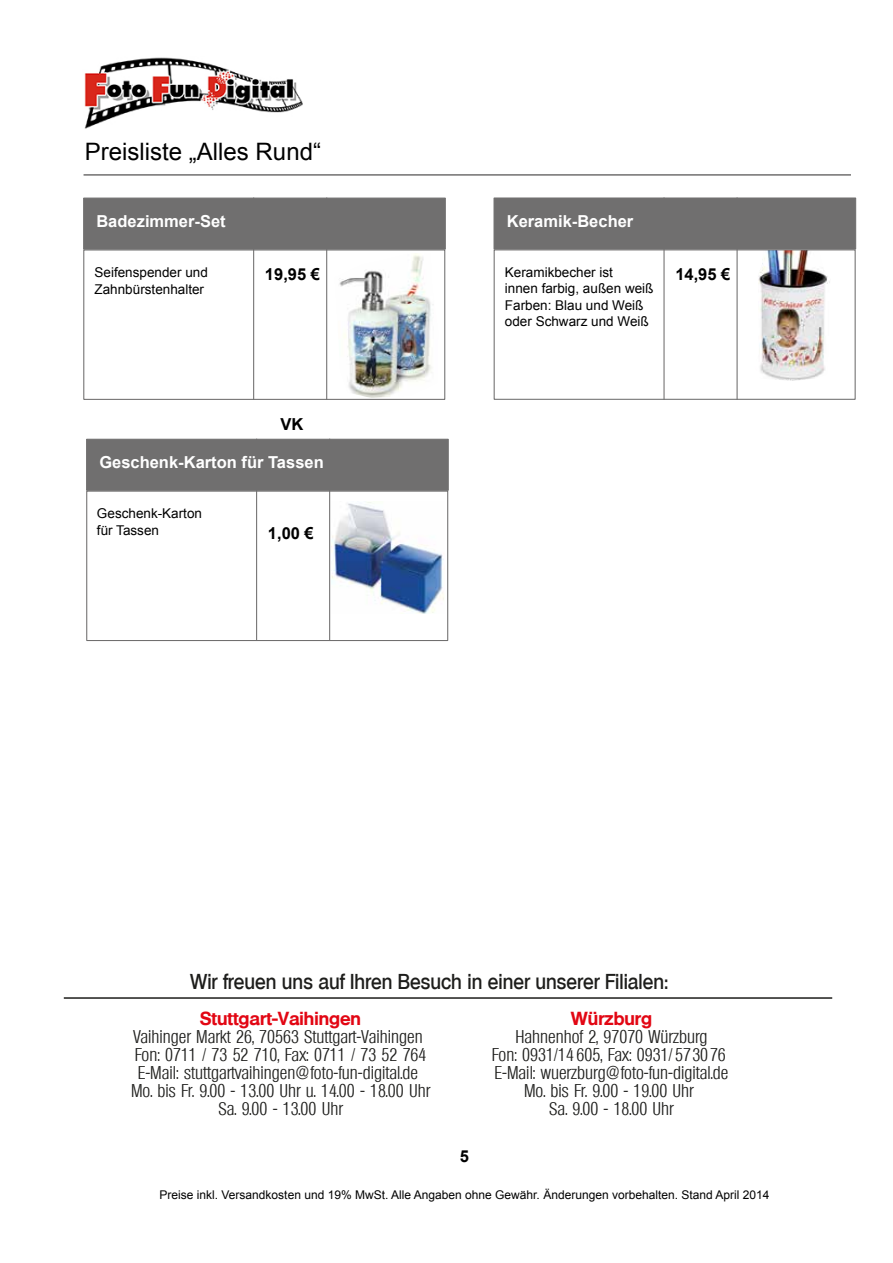
<style>
.page{position:relative;width:893px;height:1263px;background:#fff}
.page>*{position:absolute;margin:0;border:0;box-sizing:border-box;transform-origin:0 0}
.t1{font:24px "Arial";color:#000}
.t2{font:600 21px "Olympia";color:#1d1d1b;scale:.9 1}
.t3{font:300 condensed 18px/18px "Olympia";color:#1d1d1b;text-align:center}
.t4{font:700 18px "Olympia";color:#e20613}
.t5{font:700 16.5px "Arial";color:#fff}
.t6{font:700 16.5px "Arial";color:#000}
.t7{font:13.5px/16.2px "Arial";color:#000}
.t8{font:12px "Arial";color:#000}
</style>
<div class="page">
<img style="left:758px;top:251px;width:72px;height:130px">
<img style="left:339px;top:253px;width:94px;height:145px">
<div style="left:83px;top:198px;width:363px;height:52px;background:#706f6f"></div>
<div style="left:83px;top:249px;width:362px;height:151px;border:1px solid #706f6f"></div>
<hr style="left:326px;top:198px;width:1px;height:202px;background:#706f6f">
<hr style="left:253px;top:198px;width:1px;height:202px;background:#706f6f">
<div style="left:493px;top:198px;width:363px;height:52px;background:#706f6f"></div>
<div style="left:493px;top:249px;width:362px;height:151px;border:1px solid #706f6f"></div>
<hr style="left:736px;top:197px;width:1px;height:203px;background:#706f6f">
<hr style="left:663px;top:197px;width:1px;height:203px;background:#706f6f">
<hr style="left:64px;top:997px;width:768px;height:2px;background:#1d1d1b">
<img style="left:332px;top:502px;width:112px;height:112px">
<div style="left:86px;top:439px;width:363px;height:52px;background:#706f6f"></div>
<div style="left:86px;top:491px;width:362px;height:150px;border:1px solid #706f6f"></div>
<hr style="left:329px;top:439px;width:1px;height:202px;background:#706f6f">
<hr style="left:256px;top:439px;width:1px;height:202px;background:#706f6f">
<img style="left:84px;top:57px;width:218px;height:72px">
<hr style="left:83px;top:174px;width:768px;height:2px;background:#706f6f">
<h1 class="t1" style="left:85px;top:136px;width:238px">Preisliste „Alles Rund“</h1>
<p class="t5" style="left:96px;top:210px;width:131px">Badezimmer-Set</p>
<p class="t5" style="left:506px;top:210px;width:128px">Keramik-Becher</p>
<p class="t7" style="left:94px;top:265px;width:115px">Seifenspender und<br>Zahnbürstenhalter</p>
<p class="t6" style="left:265px;top:264px;width:57px">19,95 €</p>
<p class="t7" style="left:505px;top:265px;width:150px">Keramikbecher ist<br>innen farbig, außen weiß<br>Farben: Blau und Weiß oder Schwarz und Weiß</p>
<p class="t6" style="left:675px;top:263px;width:57px">14,95 €</p>
<p class="t6" style="left:280px;top:413px;width:24px">VK</p>
<p class="t5" style="left:99px;top:451px;width:226px">Geschenk-Karton für Tassen</p>
<p class="t7" style="left:97px;top:506px;width:107px">Geschenk-Karton für Tassen</p>
<p class="t6" style="left:268px;top:522px;width:47px">1,00 €</p>
<p class="t2" style="left:190px;top:969px;width:533px">Wir freuen uns auf Ihren Besuch in einer unserer Filialen:</p>
<p class="t4" style="left:200px;top:1008px;width:162px">Stuttgart-Vaihingen</p>
<p class="t3" style="left:131px;top:1028px;width:300px">Vaihinger Markt 26, 70563 Stuttgart-Vaihingen Fon: 0711 / 73 52 710, Fax: 0711 / 73 52 764<br>E-Mail: stuttgartvaihingen@foto-fun-digital.de Mo. bis Fr. 9.00 - 13.00 Uhr u. 14.00 - 18.00 Uhr Sa. 9.00 - 13.00 Uhr</p>
<p class="t4" style="left:571px;top:1008px;width:83px">Würzburg</p>
<p class="t3" style="left:492px;top:1028px;width:238px">Hahnenhof 2, 97070 Würzburg<br>Fon: 0931/14 605, Fax: 0931/ 573076<br>E-Mail: wuerzburg@foto-fun-digital.de<br>Mo. bis Fr. 9.00 - 19.00 Uhr<br>Sa. 9.00 - 18.00 Uhr</p>
<p class="t6" style="left:460px;top:1146px;width:11px">5</p>
<p class="t8" style="left:159px;top:1187px;width:611px">Preise inkl. Versandkosten und 19% MwSt. Alle Angaben ohne Gewähr. Änderungen vorbehalten. Stand April 2014</p>
</div>
